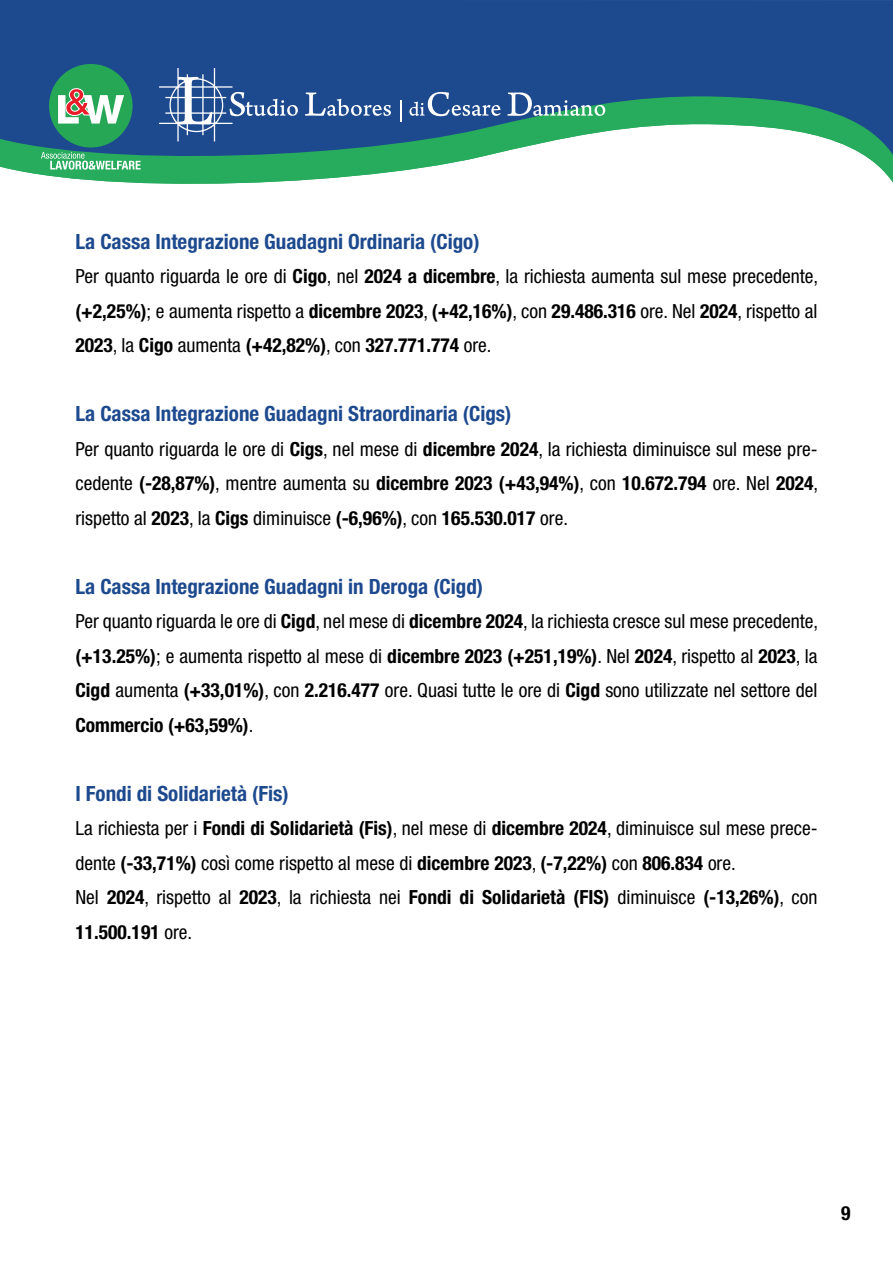
<style>
.page{position:relative;width:893px;height:1263px;background:#fff}
.page>*{position:absolute;margin:0;border:0;box-sizing:border-box;transform-origin:0 0}
.t1{font:700 condensed 21px "Helvetica Neue LT Std";color:#1d498e}
.t2{font:condensed 19.5px/34.5px "Helvetica Neue LT Std";color:#000;text-align:justify}
.t3{font:700 condensed 19.5px "Helvetica Neue LT Std";color:#000}
.s1{font-weight:700}
</style>
<div class="page">
<svg style="left:51px;top:176px;width:842px;height:8px"></svg>
<svg style="left:0;top:0;width:893px;height:176px;background:#3c7094"></svg>
<div style="left:49px;top:64px;width:84px;height:84px;background:#25a756;border-radius:50%"></div>
<svg style="left:58px;top:88px;width:66px;height:36px"></svg>
<svg style="left:41px;top:152px;width:100px;height:18px;background:#64bd8d"></svg>
<svg style="left:159px;top:68px;width:139px;height:73px;background:#40659f"></svg>
<svg style="left:305px;top:92px;width:86px;height:24px;background:#4d6fa6"></svg>
<svg style="left:400px;top:101px;width:1px;height:21px"></svg>
<svg style="left:409px;top:92px;width:92px;height:24px;background:#4b6ea5"></svg>
<svg style="left:507px;top:92px;width:98px;height:24px;background:#527da2"></svg>
<p class="t1" style="left:75px;top:229px;width:406px">La Cassa Integrazione Guadagni Ordinaria (Cigo)</p>
<p class="t2" style="left:75px;top:259px;width:744px">Per quanto riguarda le ore di <span class="s1">Cigo</span>, nel <span class="s1">2024 a dicembre</span>, la richiesta aumenta sul mese precedente, <span class="s1">(+2,25%)</span>; e aumenta rispetto a <span class="s1">dicembre 2023</span>, <span class="s1">(+42,16%)</span>, con <span class="s1">29.486.316</span> ore. Nel <span class="s1">2024</span>, rispetto al <span class="s1">2023</span>, la <span class="s1">Cigo</span> aumenta <span class="s1">(+42,82%)</span>, con <span class="s1">327.771.774</span> ore.</p>
<p class="t1" style="left:75px;top:401px;width:437px">La Cassa Integrazione Guadagni Straordinaria (Cigs)</p>
<p class="t2" style="left:75px;top:432px;width:744px">Per quanto riguarda le ore di <span class="s1">Cigs</span>, nel mese di <span class="s1">dicembre 2024</span>, la richiesta diminuisce sul mese pre&shy;cedente <span class="s1">(-28,87%)</span>, mentre aumenta su <span class="s1">dicembre 2023 (+43,94%)</span>, con <span class="s1">10.672.794</span> ore. Nel <span class="s1">2024</span>, rispetto al <span class="s1">2023</span>, la <span class="s1">Cigs</span> diminuisce <span class="s1">(-6,96%)</span>, con <span class="s1">165.530.017</span> ore.</p>
<p class="t1" style="left:75px;top:574px;width:409px">La Cassa Integrazione Guadagni in Deroga (Cigd)</p>
<p class="t2" style="left:75px;top:604px;width:744px">Per quanto riguarda le ore di <span class="s1">Cigd</span>, nel mese di <span class="s1">dicembre 2024</span>, la richiesta cresce sul mese precedente, <span class="s1">(+13.25%)</span>; e aumenta rispetto al mese di <span class="s1">dicembre 2023 (+251,19%)</span>. Nel <span class="s1">2024</span>, rispetto al <span class="s1">2023</span>, la <span class="s1">Cigd</span> aumenta <span class="s1">(+33,01%)</span>, con <span class="s1">2.216.477</span> ore. Quasi tutte le ore di <span class="s1">Cigd</span> sono utilizzate nel settore del <span class="s1">Commercio (+63,59%)</span>.</p>
<p class="t1" style="left:75px;top:781px;width:215px">I Fondi di Solidarietà (Fis)</p>
<p class="t2" style="left:75px;top:811px;width:744px;text-align:left">La richiesta per i <span class="s1">Fondi di Solidarietà (Fis)</span>, nel mese di <span class="s1">dicembre 2024</span>, diminuisce sul mese prece&shy;dente <span class="s1">(-33,71%)</span> così come rispetto al mese di <span class="s1">dicembre 2023</span>, <span class="s1">(-7,22%)</span> con <span class="s1">806.834</span> ore.<br>Nel <span class="s1">2024</span>, rispetto al <span class="s1">2023</span>, la richiesta nei <span class="s1">Fondi di Solidarietà (FIS)</span> diminuisce <span class="s1">(-13,26%)</span>, con <span class="s1">11.500.191</span> ore.</p>
<p class="t3" style="left:841px;top:1202px;width:11px">9</p>
</div>
